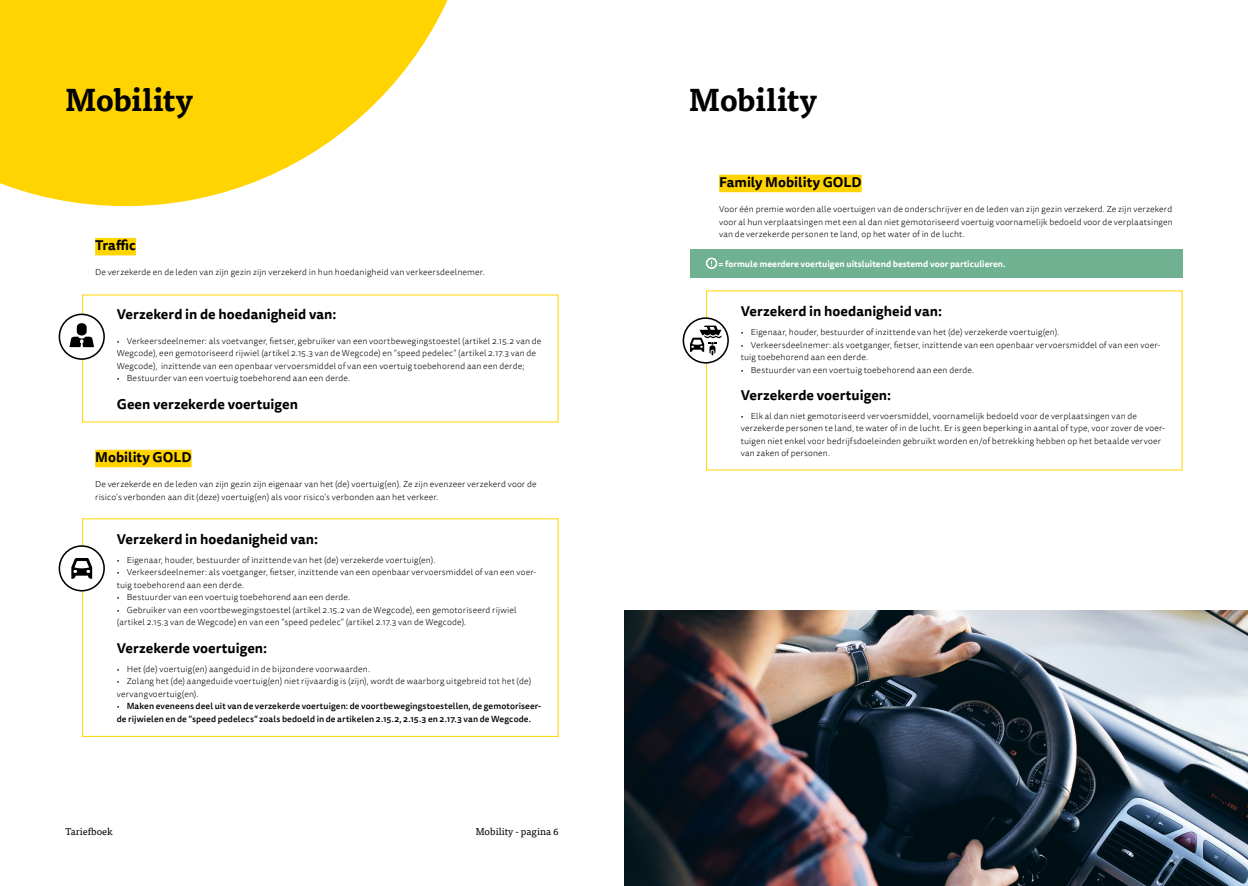
<style>
.page{position:relative;width:1248px;height:886px;background:#fff}
.page>*{position:absolute;margin:0;border:0;box-sizing:border-box;transform-origin:0 0}
.t1{font:700 31.25px "Tisa Pro";letter-spacing:-.01em;color:#000}
.t2{font:700 13.75px "Tisa Sans Pro";letter-spacing:.005em;color:#000}
.t3{font:10px "Tisa Pro";color:#000}
.t4{font:300 8.75px/12.5px "Tisa Sans Pro";letter-spacing:.015em;color:#000}
.t5{font:500 8.75px/12.5px "Tisa Sans Pro";letter-spacing:.01em;color:#000}
.t6{font:700 8.75px "Tisa Sans Pro";color:#fff}
.s1{font-weight:300}
</style>
<div class="page">
<svg style="left:0;top:0;width:448px;height:206px;fill:#ffd400"></svg>
<div style="left:82px;top:518px;width:476px;height:219px;border:1px solid #ffd400"></div>
<svg style="left:58px;top:544px;width:47px;height:48px"></svg>
<div style="left:95px;top:238px;width:41px;height:17px;background:#ffd400"></div>
<div style="left:719px;top:175px;width:142px;height:17px;background:#ffd400"></div>
<div style="left:95px;top:450px;width:96px;height:17px;background:#ffd400"></div>
<svg style="left:58px;top:313px;width:47px;height:47px"></svg>
<div style="left:690px;top:250px;width:492px;height:28px;background:#70b191"></div>
<svg style="left:706px;top:258px;width:11px;height:11px"></svg>
<img style="left:624px;top:610px;width:623px;height:276px">
<svg style="left:682px;top:317px;width:47px;height:47px"></svg>
<h1 class="t1" style="left:65px;top:75px;width:130px">Mobility</h1>
<h1 class="t1" style="left:688px;top:75px;width:130px">Mobility</h1>
<h2 class="t2" style="left:95px;top:235px;width:42px">Traffic</h2>
<p class="t4" style="left:95px;top:266px;width:391px">De verzekerde en de leden van zijn gezin zijn verzekerd in hun hoedanigheid van verkeersdeelnemer.</p>
<h2 class="t2" style="left:117px;top:304px;width:221px">Verzekerd in de hoedanigheid van:</h2>
<p class="t4" style="left:117px;top:335px;width:426px">• Verkeersdeelnemer: als voetvanger, fietser, gebruiker van een voortbewegingstoestel (artikel 2.15.2 van de<br>Wegcode), een gemotoriseerd rijwiel (artikel 2.15.3 van de Wegcode) en “speed pedelec” (artikel 2.17.3 van de<br>Wegcode), inzittende van een openbaar vervoersmiddel of van een voertuig toebehorend aan een derde;</p>
<p class="t4" style="left:117px;top:372px;width:235px">• Bestuurder van een voertuig toebehorend aan een derde.</p>
<h2 class="t2" style="left:117px;top:394px;width:183px">Geen verzekerde voertuigen</h2>
<h2 class="t2" style="left:95px;top:447px;width:98px">Mobility GOLD</h2>
<p class="t4" style="left:95px;top:478px;width:443px">De verzekerde en de leden van zijn gezin zijn eigenaar van het (de) voertuig(en). Ze zijn evenzeer verzekerd voor de risico’s verbonden aan dit (deze) voertuig(en) als voor risico’s verbonden aan het verkeer.</p>
<h2 class="t2" style="left:117px;top:529px;width:203px">Verzekerd in hoedanigheid van:</h2>
<p class="t4" style="left:117px;top:554px;width:320px">• Eigenaar, houder, bestuurder of inzittende van het (de) verzekerde voertuig(en).</p>
<p class="t4" style="left:117px;top:566px;width:421px">• Verkeersdeelnemer: als voetganger, fietser, inzittende van een openbaar vervoersmiddel of van een voer&shy;tuig toebehorend aan een derde.</p>
<p class="t4" style="left:117px;top:591px;width:235px">• Bestuurder van een voertuig toebehorend aan een derde.</p>
<p class="t4" style="left:117px;top:604px;width:401px">• Gebruiker van een voortbewegingstoestel (artikel 2.15.2 van de Wegcode), een gemotoriseerd rijwiel (artikel 2.15.3 van de Wegcode) en van een “speed pedelec” (artikel 2.17.3 van de Wegcode).</p>
<h2 class="t2" style="left:117px;top:638px;width:152px">Verzekerde voertuigen:</h2>
<p class="t4" style="left:117px;top:663px;width:255px">• Het (de) voertuig(en) aangeduid in de bijzondere voorwaarden.</p>
<p class="t4" style="left:117px;top:675px;width:416px">• Zolang het (de) aangeduide voertuig(en) niet rijvaardig is (zijn), wordt de waarborg uitgebreid tot het (de) vervangvoertuig(en).</p>
<p class="t5" style="left:117px;top:700px;width:426px"><span class="s1">•</span> Maken eveneens deel uit van de verzekerde voertuigen: de voortbewegingstoestellen, de gemotoriseer&shy;de rijwielen en de “speed pedelecs” zoals bedoeld in de artikelen 2.15.2, 2.15.3 en 2.17.3 van de Wegcode.</p>
<p class="t3" style="left:66px;top:824px;width:49px">Tariefboek</p>
<p class="t3" style="left:475px;top:824px;width:85px">Mobility - pagina 6</p>
<h2 class="t2" style="left:719px;top:172px;width:144px">Family Mobility GOLD</h2>
<p class="t4" style="left:719px;top:203px;width:455px;text-align:justify">Voor één premie worden alle voertuigen van de onderschrijver en de leden van zijn gezin verzekerd. Ze zijn verzekerd voor al hun verplaatsingen met een al dan niet gemotoriseerd voertuig voornamelijk bedoeld voor de verplaatsingen van de verzekerde personen te land, op het water of in de lucht.</p>
<p class="t6" style="left:718px;top:257px;width:288px">= formule meerdere voertuigen uitsluitend bestemd voor particulieren.</p>
<h2 class="t2" style="left:740px;top:301px;width:203px">Verzekerd in hoedanigheid van:</h2>
<p class="t4" style="left:740px;top:326px;width:320px">• Eigenaar, houder, bestuurder of inzittende van het (de) verzekerde voertuig(en).</p>
<p class="t4" style="left:740px;top:339px;width:421px">• Verkeersdeelnemer: als voetganger, fietser, inzittende van een openbaar vervoersmiddel of van een voer&shy;tuig toebehorend aan een derde.</p>
<p class="t4" style="left:740px;top:364px;width:235px">• Bestuurder van een voertuig toebehorend aan een derde.</p>
<h2 class="t2" style="left:740px;top:385px;width:152px">Verzekerde voertuigen:</h2>
<p class="t4" style="left:740px;top:410px;width:425px">• Elk al dan niet gemotoriseerd vervoersmiddel, voornamelijk bedoeld voor de verplaatsingen van de verzekerde personen te land, te water of in de lucht. Er is geen beperking in aantal of type, voor zover de voer&shy;tuigen niet enkel voor bedrijfsdoeleinden gebruikt worden en/of betrekking hebben op het betaalde vervoer van zaken of personen.</p>
</div>
